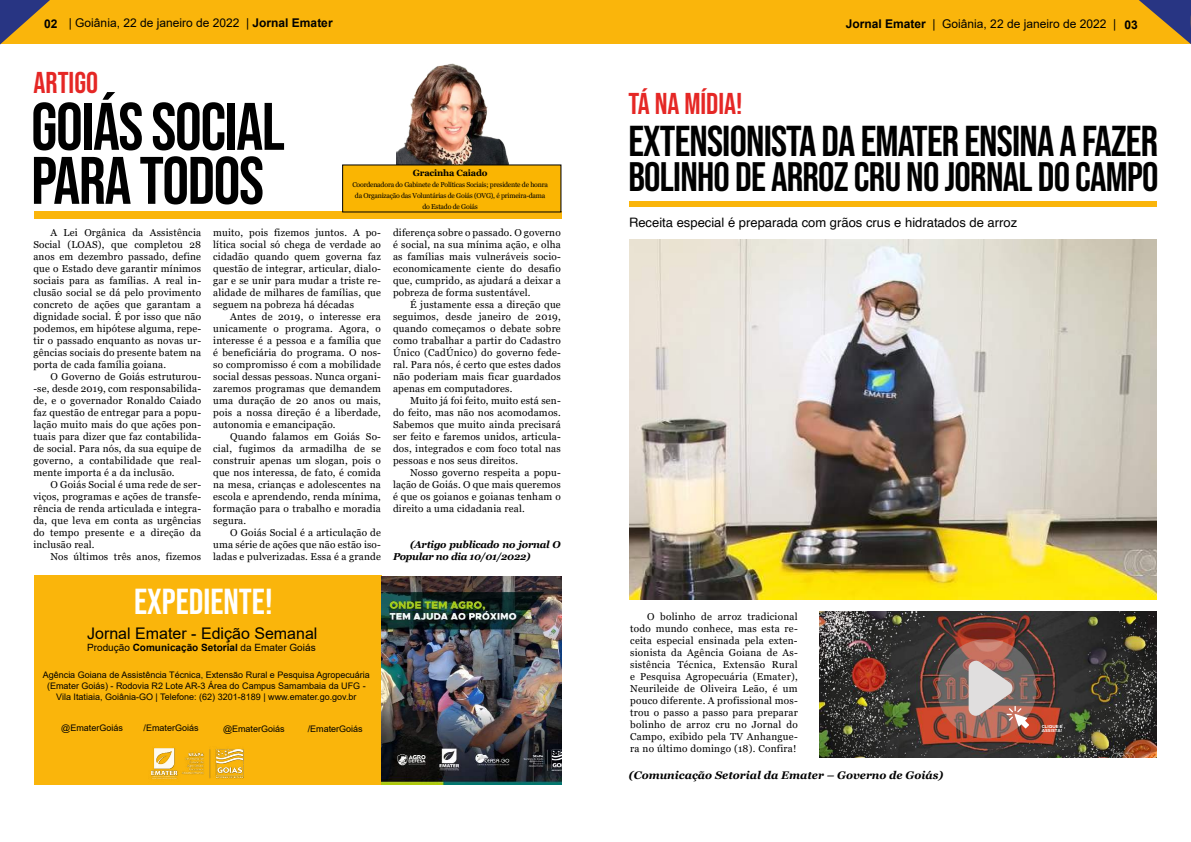
<style>
.page{position:relative;width:1191px;height:842px;background:#fff}
.page>*{position:absolute;margin:0;border:0;box-sizing:border-box;transform-origin:0 0}
.t1{font:67px/54px "Bebas Neue";letter-spacing:-.02em;color:#000}
.t2{font:43px "Bebas Neue";letter-spacing:-.02em;color:#000}
.t3{font:41px "Bebas Neue";letter-spacing:-.02em;color:#000}
.t4{font:36px "Bebas Neue";color:#fff}
.t5{font:30px "Bebas Neue";color:#e52725}
.t6{font:16px "Arial";color:#000}
.t7{font:13px "Helvetica";color:#000}
.t8{font:12px "Arial";color:#000}
.t9{font:italic 700 11px "Georgia";color:#000}
.t10{font:10px/12px "Georgia";letter-spacing:.02em;color:#000;text-align:justify}
.t11{font:italic 700 10px/12px "Georgia";letter-spacing:-.025em;color:#000}
.t12{font:10px "Arial";color:#000}
.t13{font:9px/10.8px "Arial";color:#000;text-align:center}
.t14{font:700 9px "Georgia";letter-spacing:-.02em;color:#000}
.t15{font:7px/11px "Georgia";letter-spacing:-.03em;color:#000;text-align:center}
.t16{font:700 4.4px/4.5px "Metropolis";color:#fff}
.s1{font-weight:700}
</style>
<div class="page">
<div style="left:0;top:0;width:1191px;height:44px;background:#fab50b"></div>
<svg style="left:0;top:0;width:50px;height:45px"></svg>
<svg style="left:1139px;top:0;width:52px;height:44px"></svg>
<img style="left:396px;top:64px;width:113px;height:100px">
<div style="left:34px;top:211px;width:527px;height:8px;background:#fab50b"></div>
<div style="left:342px;top:164px;width:219px;height:48px;background:#fab502"></div>
<div style="left:34px;top:575px;width:348px;height:209px;background:#fab50b"></div>
<img style="left:144px;top:748px;width:99px;height:37px">
<div style="left:629px;top:201px;width:528px;height:6px;background:#fab50b"></div>
<img style="left:629px;top:240px;width:528px;height:360px">
<img style="left:382px;top:576px;width:179px;height:209px">
<img style="left:819px;top:612px;width:338px;height:146px">
<svg style="left:937px;top:639px;width:99px;height:99px;background:#956b62"></svg>
<svg style="left:968px;top:661px;width:61px;height:67px;background:#b59b96"></svg>
<p class="t8" style="left:44px;top:14px;width:290px"><span class="s1">02</span> | Goiânia, 22 de janeiro de 2022 | <span class="s1">Jornal Emater</span></p>
<p class="t8" style="left:845px;top:15px;width:293px"><span class="s1">Jornal Emater</span> | Goiânia, 22 de janeiro de 2022 | <span class="s1">03</span></p>
<h3 class="t5" style="left:34px;top:65px;width:66px">ARTIGO</h3>
<h1 class="t1" style="left:31px;top:99px;width:255px">GOIÁS SOCIAL<br>PARA TODOS</h1>
<p class="t10" style="left:33px;top:226px;width:169px;text-indent:17px">A Lei Orgânica da Assistência Social (LOAS), que completou 28 anos em dezembro passado, define que o Estado deve garantir mínimos sociais para as famílias. A real in&shy;clusão social se dá pelo provimento concreto de ações que garantam a dignidade social. É por isso que não podemos, em hipótese alguma, repe&shy;tir o passado enquanto as novas ur&shy;gências sociais do presente batem na porta de cada família goiana.</p>
<p class="t10" style="left:33px;top:370px;width:169px;text-indent:17px">O Governo de Goiás estruturou--se, desde 2019, com responsabilida&shy;de, e o governador Ronaldo Caiado faz questão de entregar para a popu&shy;lação muito mais do que ações pon&shy;tuais para dizer que faz contabilida&shy;de social. Para nós, da sua equipe de governo, a contabilidade que real&shy;mente importa é a da inclusão.</p>
<p class="t10" style="left:33px;top:478px;width:169px;text-indent:17px">O Goiás Social é uma rede de ser&shy;viços, programas e ações de transfe&shy;rência de renda articulada e integra&shy;da, que leva em conta as urgências do tempo presente e a direção da inclusão real.</p>
<p class="t10" style="left:50px;top:550px;width:152px">Nos últimos três anos, fizemos</p>
<p class="t14" style="left:413px;top:167px;width:76px">Gracinha Caiado</p>
<p class="t15" style="left:352px;top:179px;width:197px">Coordenadora do Gabinete de Políticas Sociais; presidente de honra da Organização das Voluntárias de Goiás (OVG), é primeira-dama do Estado de Goiás</p>
<p class="t10" style="left:213px;top:226px;width:169px">muito, pois fizemos juntos. A po&shy;lítica social só chega de verdade ao cidadão quando quem governa faz questão de integrar, articular, dialo&shy;gar e se unir para mudar a triste re&shy;alidade de milhares de famílias, que seguem na pobreza há décadas</p>
<p class="t10" style="left:213px;top:310px;width:169px;text-indent:17px">Antes de 2019, o interesse era unicamente o programa. Agora, o interesse é a pessoa e a família que é beneficiária do programa. O nos&shy;so compromisso é com a mobilidade social dessas pessoas. Nunca organi&shy;zaremos programas que demandem uma duração de 20 anos ou mais, pois a nossa direção é a liberdade, autonomia e emancipação.</p>
<p class="t10" style="left:213px;top:430px;width:169px;text-indent:17px">Quando falamos em Goiás So&shy;cial, fugimos da armadilha de se construir apenas um slogan, pois o que nos interessa, de fato, é comida na mesa, crianças e adolescentes na escola e aprendendo, renda mínima, formação para o trabalho e moradia segura.</p>
<p class="t10" style="left:213px;top:526px;width:169px;text-indent:17px">O Goiás Social é a articulação de uma série de ações que não estão iso&shy;ladas e pulverizadas. Essa é a grande</p>
<p class="t10" style="left:393px;top:226px;width:169px">diferença sobre o passado. O governo é social, na sua mínima ação, e olha as famílias mais vulneráveis socio&shy;economicamente ciente do desafio que, cumprido, as ajudará a deixar a pobreza de forma sustentável.</p>
<p class="t10" style="left:393px;top:298px;width:169px;text-indent:17px">É justamente essa a direção que seguimos, desde janeiro de 2019, quando começamos o debate sobre como trabalhar a partir do Cadastro Único (CadÚnico) do governo fede&shy;ral. Para nós, é certo que estes dados não poderiam mais ficar guardados apenas em computadores.</p>
<p class="t10" style="left:393px;top:394px;width:169px;text-indent:17px">Muito já foi feito, muito está sen&shy;do feito, mas não nos acomodamos.<br>Sabemos que muito ainda precisará ser feito e faremos unidos, articula&shy;dos, integrados e com foco total nas pessoas e nos seus direitos.</p>
<p class="t10" style="left:393px;top:466px;width:169px;text-indent:17px">Nosso governo respeita a popu&shy;lação de Goiás. O que mais queremos é que os goianos e goianas tenham o direito a uma cidadania real.</p>
<p class="t11" style="left:393px;top:538px;width:169px;text-indent:17px">(Artigo publicado no jornal O<br>Popular no dia 10/01/2022)</p>
<h3 class="t4" style="left:134px;top:581px;width:140px">EXPEDIENTE!</h3>
<h3 class="t6" style="left:87px;top:622px;width:232px">Jornal Emater - Edição Semanal</h3>
<p class="t12" style="left:87px;top:641px;width:230px">Produção <span class="s1">Comunicação Setorial</span> da Emater Goiás</p>
<p class="t13" style="left:43px;top:670px;width:329px">Agência Goiana de Assistência Técnica, Extensão Rural e Pesquisa Agropecuária (Emater Goiás) - Rodovia R2 Lote AR-3 Área do Campus Samambaia da UFG -<br>Vila Itatiaia, Goiânia-GO | Telefone: (62) 3201-8189 | www.emater.go.gov.br</p>
<p class="t13" style="left:61px;top:723px;width:63px">@EmaterGoiás</p>
<p class="t13" style="left:144px;top:723px;width:57px">/EmaterGoiás</p>
<p class="t13" style="left:223px;top:723px;width:63px">@EmaterGoiás</p>
<p class="t13" style="left:308px;top:723px;width:57px">/EmaterGoiás</p>
<h3 class="t5" style="left:628px;top:87px;width:116px">TÁ NA MÍDIA!</h3>
<h2 class="t2" style="left:628px;top:116px;width:531px">EXTENSIONISTA DA EMATER ENSINA A FAZER</h2>
<h3 class="t3" style="left:628px;top:153px;width:532px">BOLINHO DE ARROZ CRU NO JORNAL DO CAMPO</h3>
<h3 class="t7" style="left:629px;top:213px;width:389px">Receita especial é preparada com grãos crus e hidratados de arroz</h3>
<p class="t10" style="left:630px;top:610px;width:169px;text-indent:17px">O bolinho de arroz tradicional todo mundo conhece, mas esta re&shy;ceita especial ensinada pela exten&shy;sionista da Agência Goiana de As&shy;sistência Técnica, Extensão Rural e Pesquisa Agropecuária (Emater), Neurileide de Oliveira Leão, é um pouco diferente. A profissional mos&shy;trou o passo a passo para preparar bolinho de arroz cru no Jornal do Campo, exibido pela TV Anhangue&shy;ra no último domingo (18). Confira!</p>
<p class="t9" style="left:629px;top:768px;width:316px">(Comunicação Setorial da Emater – Governo de Goiás)</p>
<p class="t16" style="left:1041px;top:724px;width:22px">CLIQUE E<br>ASSISTA!</p>
</div>
